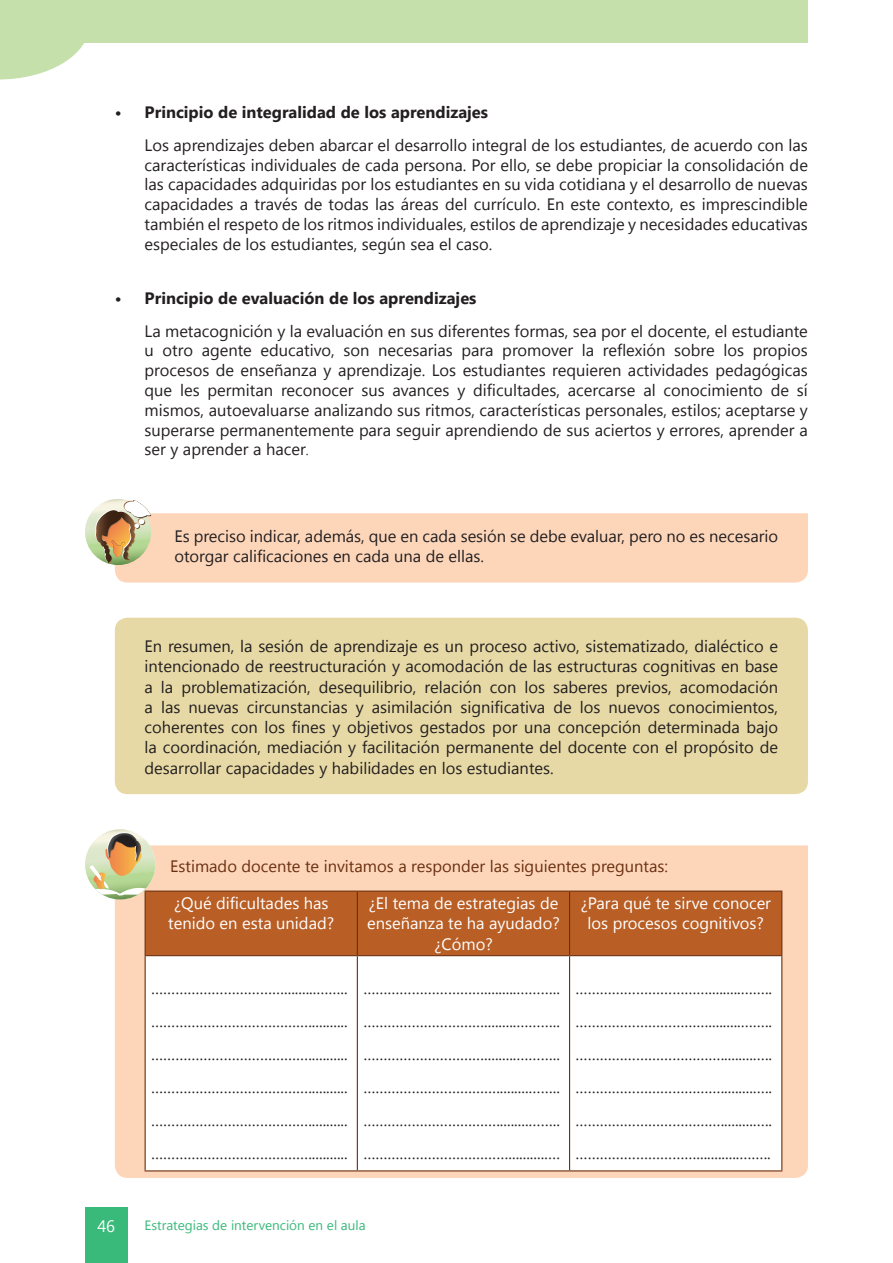
<style>
.page{position:relative;width:893px;height:1263px;background:#fff}
.page>*{position:absolute;margin:0;border:0;box-sizing:border-box;transform-origin:0 0}
.t1{font:16.5px/33px "Segoe UI";color:#231f20;text-align:justify}
.t2{font:16.5px/20.2px "Segoe UI";color:#fff;text-align:center}
.t3{font:700 16.5px "Segoe UI";color:#231f20}
.t4{font:16.5px "Segoe UI";color:#6b3011}
.t5{font:13.5px "Segoe UI";color:#39b97a}
.s1{font-size:13.5px}
</style>
<div class="page">
<div style="left:85px;top:1208px;width:43px;height:55px;background:#39b97a"></div>
<div style="left:0;top:0;width:808px;height:43px;background:#c5e0aa"></div>
<svg style="left:0;top:43px;width:84px;height:37px"></svg>
<svg style="left:115px;top:845px;width:693px;height:333px;background:#f7cfb3"></svg>
<svg style="left:85px;top:829px;width:697px;height:127px;background:#dba47d"></svg>
<svg style="left:146px;top:956px;width:635px;height:214px"></svg>
<hr style="left:145px;top:890px;width:212px;height:2px;background:#6b3011">
<hr style="left:145px;top:892px;width:1px;height:63px;background:#6b3011">
<hr style="left:357px;top:890px;width:213px;height:2px;background:#6b3011">
<hr style="left:357px;top:892px;width:1px;height:63px;background:#6b3011">
<hr style="left:570px;top:890px;width:212px;height:2px;background:#6b3011">
<hr style="left:569px;top:892px;width:1px;height:63px;background:#6b3011">
<hr style="left:781px;top:892px;width:1px;height:63px;background:#6b3011">
<hr style="left:145px;top:955px;width:212px;height:1px;background:#6b3011">
<hr style="left:145px;top:956px;width:1px;height:214px;background:#6b3011">
<hr style="left:357px;top:955px;width:213px;height:1px;background:#6b3011">
<hr style="left:357px;top:956px;width:1px;height:214px;background:#6b3011">
<hr style="left:570px;top:955px;width:212px;height:1px;background:#6b3011">
<hr style="left:569px;top:956px;width:1px;height:214px;background:#6b3011">
<hr style="left:781px;top:956px;width:1px;height:214px;background:#6b3011">
<hr style="left:145px;top:1170px;width:212px;height:1px;background:#6b3011">
<hr style="left:357px;top:1170px;width:213px;height:1px;background:#6b3011">
<hr style="left:570px;top:1170px;width:212px;height:1px;background:#6b3011">
<div style="left:115px;top:513px;width:693px;height:70px;background:#fdd6ba"></div>
<svg style="left:85px;top:499px;width:70px;height:66px"></svg>
<div style="left:115px;top:618px;width:693px;height:176px;background:#e6d9a5;border-radius:13px"></div>
<p class="t3" style="left:115px;top:101px;width:375px">• Principio de integralidad de los aprendizajes</p>
<p class="t1" style="left:145px;top:134px;width:665px;line-height:19.8px">Los aprendizajes deben abarcar el desarrollo integral de los estudiantes, de acuerdo con las características individuales de cada persona. Por ello, se debe propiciar la consolidación de las capacidades adquiridas por los estudiantes en su vida cotidiana y el desarrollo de nuevas capacidades a través de todas las áreas del currículo. En este contexto, es imprescindible también el respeto de los ritmos individuales, estilos de aprendizaje y necesidades educativas especiales de los estudiantes, según sea el caso.</p>
<p class="t3" style="left:115px;top:286px;width:363px">• Principio de evaluación de los aprendizajes</p>
<p class="t1" style="left:145px;top:320px;width:665px;line-height:19.8px">La metacognición y la evaluación en sus diferentes formas, sea por el docente, el estudiante u otro agente educativo, son necesarias para promover la reflexión sobre los propios procesos de enseñanza y aprendizaje. Los estudiantes requieren actividades pedagógicas que les permitan reconocer sus avances y dificultades, acercarse al conocimiento de sí mismos, autoevaluarse analizando sus ritmos, características personales, estilos; aceptarse y superarse permanentemente para seguir aprendiendo de sus aciertos y errores, aprender a ser y aprender a hacer<span class="s1">.</span></p>
<p class="t1" style="left:174px;top:525px;width:605px;line-height:20.2px">Es preciso indicar, además, que en cada sesión se debe evaluar, pero no es necesario otorgar calificaciones en cada una de ellas.</p>
<p class="t1" style="left:145px;top:635px;width:635px;line-height:20.2px">En resumen, la sesión de aprendizaje es un proceso activo, sistematizado, dialéctico e intencionado de reestructuración y acomodación de las estructuras cognitivas en base a la problematización, desequilibrio, relación con los saberes previos, acomodación a las nuevas circunstancias y asimilación significativa de los nuevos conocimientos, coherentes con los fines y objetivos gestados por una concepción determinada bajo la coordinación, mediación y facilitación permanente del docente con el propósito de desarrollar capacidades y habilidades en los estudiantes.</p>
<p class="t4" style="left:170px;top:854px;width:499px">Estimado docente te invitamos a responder las siguientes preguntas:</p>
<p class="t2" style="left:168px;top:892px;width:167px">¿Qué dificultades has tenido en esta unidad?</p>
<p class="t2" style="left:367px;top:892px;width:194px">¿El tema de estrategias de enseñanza te ha ayudado? ¿Cómo?</p>
<p class="t2" style="left:580px;top:892px;width:192px">¿Para qué te sirve conocer los procesos cognitivos?</p>
<p class="t1" style="left:151px;top:971px;width:198px">…………………………….........…….. …………………………………........... …………………………………........... …………………………………........... …………………………………........... …………………………………...........</p>
<p class="t1" style="left:363px;top:971px;width:198px">………………………….........……….. ………………………….........……….. ………………………….........……….. …………………………….........…….. …………………………….........…….. ………………………………..........….</p>
<p class="t1" style="left:576px;top:971px;width:198px">…………………………….........…….. …………………………….........…….. ……………………………….........….. ……………………………….........….. ……………………………….........….. …………………………............……..</p>
<p class="t2" style="left:97px;top:1216px;width:19px">46</p>
<p class="t5" style="left:145px;top:1216px;width:223px">Estrategias de intervención en el aula</p>
</div>
